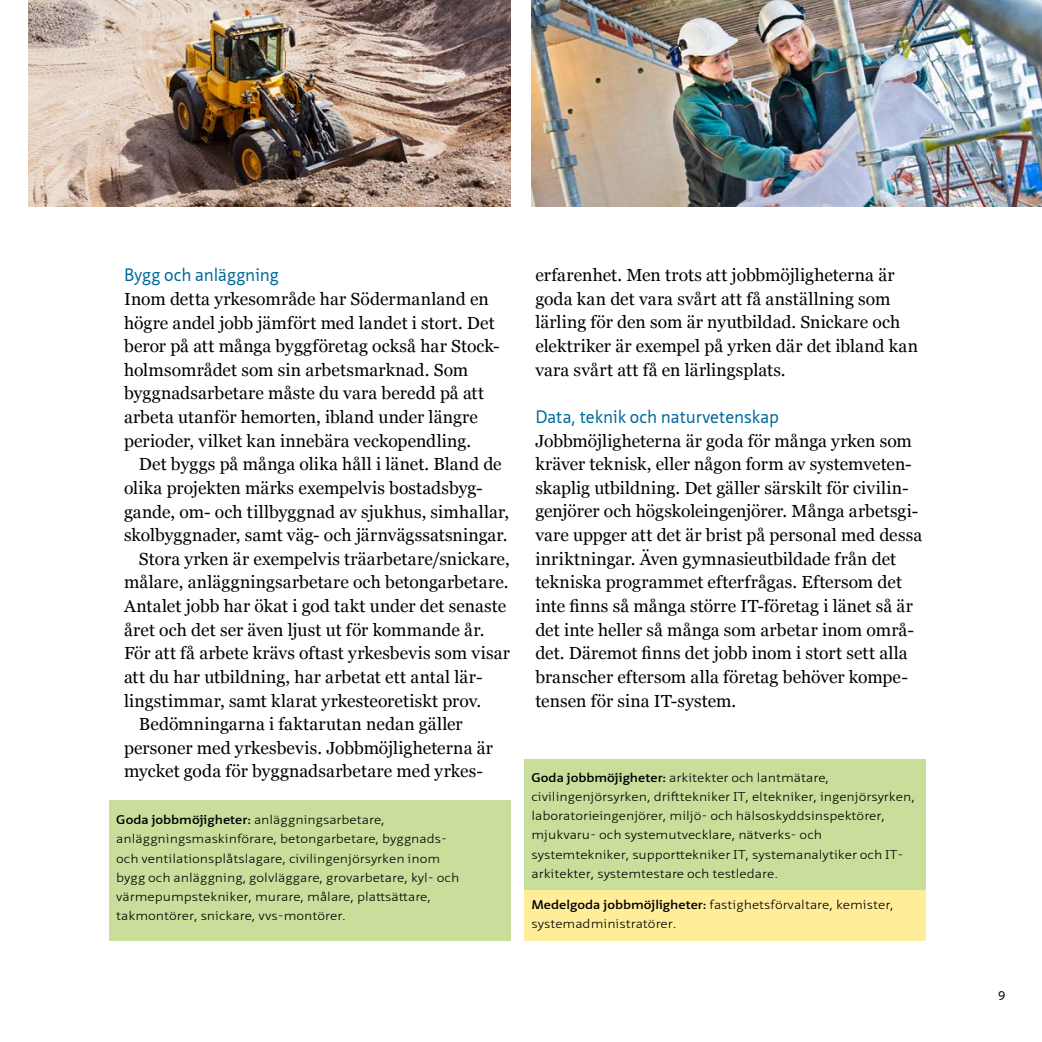
<style>
.page{position:relative;width:1042px;height:1042px;background:#fff}
.page>*{position:absolute;margin:0;border:0;box-sizing:border-box;transform-origin:0 0}
.t1{font:17.5px/23.6px "Georgia";letter-spacing:.005em;color:#000}
.t2{font:17.5px "Neue Sans Pro";letter-spacing:-.005em;color:#00699a}
.t3{font:300 12.25px/19.2px "Neue Sans Pro";color:#000;scale:1.17 1}
.t4{font:12.25px "Neue Sans Pro";color:#000}
.s1{font-weight:600}
</style>
<div class="page">
<img style="left:531px;top:0;width:511px;height:207px">
<img style="left:29px;top:0;width:481px;height:207px">
<div style="left:524px;top:759px;width:401px;height:131px;background:#c9de9b"></div>
<div style="left:524px;top:890px;width:401px;height:50px;background:#ffed99"></div>
<div style="left:108px;top:800px;width:402px;height:140px;background:#c9de9b"></div>
<p class="t2" style="left:124px;top:264px;width:156px">Bygg och anläggning</p>
<p class="t1" style="left:124px;top:287px;width:377px">Inom detta yrkesområde har Södermanland en högre andel jobb jämfört med landet i stort. Det beror på att många byggföretag också har Stock&shy;holmsområdet som sin arbetsmarknad. Som byggnadsarbetare måste du vara beredd på att arbeta utanför hemorten, ibland under längre perioder, vilket kan innebära veckopendling.</p>
<p class="t1" style="left:139px;top:453px;width:364px">Det byggs på många olika håll i länet. Bland de</p>
<p class="t1" style="left:124px;top:476px;width:360px">olika projekten märks exempelvis bostadsbyg-</p>
<p class="t1" style="left:124px;top:500px;width:387px">gande, om- och tillbyggnad av sjukhus, simhallar,</p>
<p class="t1" style="left:124px;top:524px;width:385px">skolbyggnader, samt väg- och järnvägssatsningar.</p>
<p class="t1" style="left:139px;top:547px;width:372px">Stora yrken är exempelvis träarbetare/snickare,</p>
<p class="t1" style="left:124px;top:571px;width:386px">målare, anläggningsarbetare och betongarbetare.</p>
<p class="t1" style="left:124px;top:594px;width:384px">Antalet jobb har ökat i god takt under det senaste</p>
<p class="t1" style="left:124px;top:618px;width:362px">året och det ser även ljust ut för kommande år.</p>
<p class="t1" style="left:124px;top:642px;width:387px">För att få arbete krävs oftast yrkesbevis som visar</p>
<p class="t1" style="left:124px;top:665px;width:360px">att du har utbildning, har arbetat ett antal lär-</p>
<p class="t1" style="left:124px;top:689px;width:359px">lingstimmar, samt klarat yrkesteoretiskt prov.</p>
<p class="t1" style="left:139px;top:713px;width:325px">Bedömningarna i faktarutan nedan gäller</p>
<p class="t1" style="left:124px;top:736px;width:370px">personer med yrkesbevis. Jobbmöjligheterna är</p>
<p class="t1" style="left:124px;top:760px;width:360px">mycket goda för byggnadsarbetare med yrkes-</p>
<p class="t3" style="left:116px;top:810px;width:295px"><span class="s1">Goda jobbmöjigheter:</span> anläggningsarbetare, anläggningsmaskinförare, betongarbetare, byggnads&shy;och ventilationsplåtslagare, civilingenjörsyrken inom bygg och anläggning, golvläggare, grovarbetare, kyl- och värmepumpstekniker, murare, målare, plattsättare, takmontörer, snickare, vvs-montörer.</p>
<p class="t1" style="left:535px;top:264px;width:384px">erfarenhet. Men trots att jobbmöjligheterna är goda kan det vara svårt att få anställning som lärling för den som är nyutbildad. Snickare och elektriker är exempel på yrken där det ibland kan vara svårt att få en lärlingsplats.</p>
<p class="t2" style="left:535px;top:405px;width:245px">Data, teknik och naturvetenskap</p>
<p class="t1" style="left:535px;top:429px;width:388px">Jobbmöjligheterna är goda för många yrken som kräver teknisk, eller någon form av systemveten&shy;skaplig utbildning. Det gäller särskilt för civilin&shy;genjörer och högskoleingenjörer. Många arbetsgi&shy;vare uppger att det är brist på personal med dessa inriktningar. Även gymnasieutbildade från det tekniska programmet efterfrågas. Eftersom det inte finns så många större IT-företag i länet så är det inte heller så många som arbetar inom områ&shy;det. Däremot finns det jobb inom i stort sett alla branscher eftersom alla företag behöver kompe&shy;tensen för sina IT-system.</p>
<p class="t3" style="left:531px;top:767px;width:329px"><span class="s1">Goda jobbmöjigheter:</span> arkitekter och lantmätare, civilingenjörsyrken, drifttekniker IT, eltekniker, ingenjörsyrken, laboratorieingenjörer, miljö- och hälsoskyddsinspektörer, mjukvaru- och systemutvecklare, nätverks- och systemtekniker, supporttekniker IT, systemanalytiker och IT&shy;arkitekter, systemtestare och testledare.</p>
<p class="t3" style="left:531px;top:895px;width:311px"><span class="s1">Medelgoda jobbmöjligheter:</span> fastighetsförvaltare, kemister, systemadministratörer.</p>
<p class="t4" style="left:998px;top:988px;width:9px">9</p>
</div>
